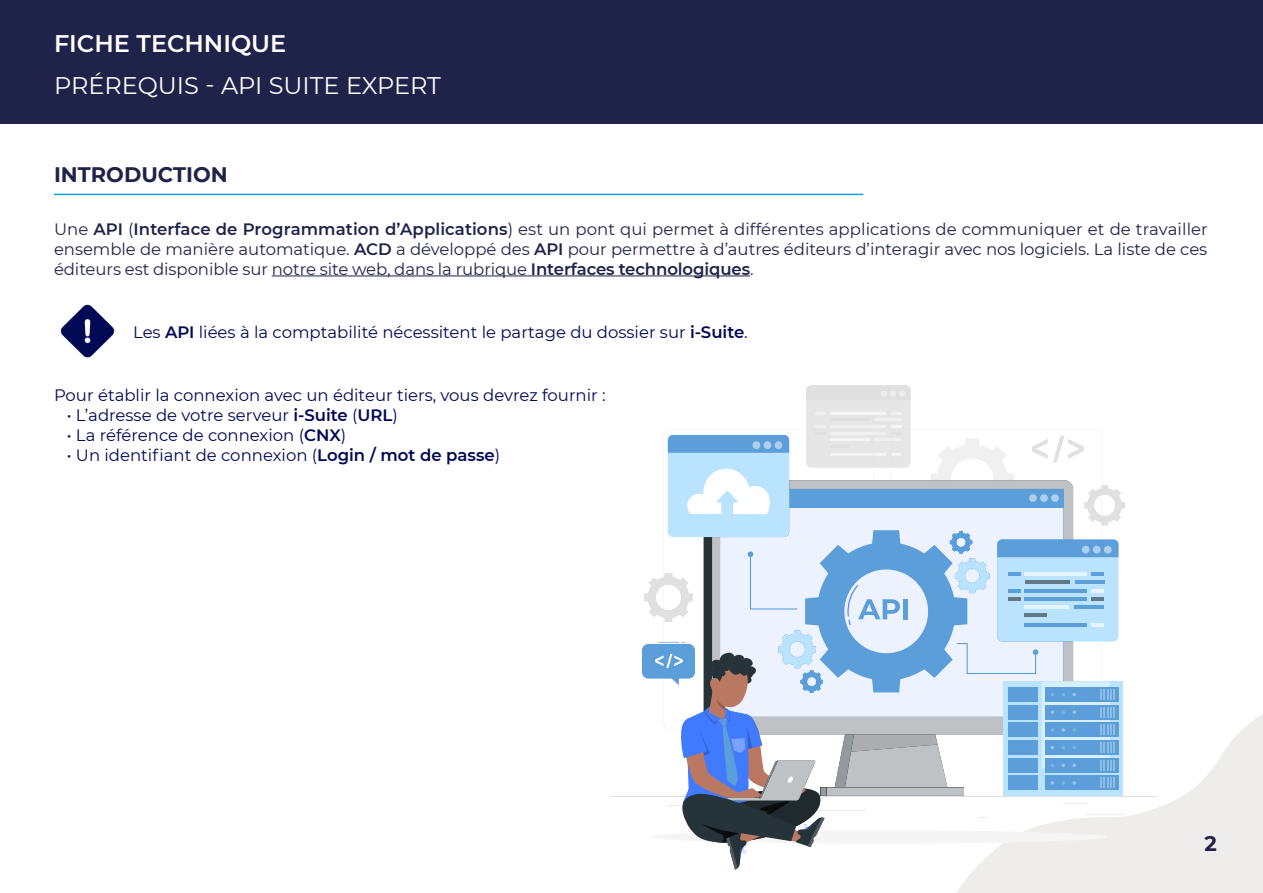
<style>
.page{position:relative;width:1263px;height:893px;background:#fff}
.page>*{position:absolute;margin:0;border:0;box-sizing:border-box;transform-origin:0 0}
.t1{font:24px "Montserrat";color:#fff}
.t2{font:600 24px "Montserrat";color:#fff}
.t3{font:700 21px "Montserrat";color:#1f2349}
.t4{font:16.5px/19.8px "Montserrat";letter-spacing:-.005em;color:#1f2349;text-align:justify}
.t5{font:16.5px "Montserrat";color:#010854}
.s1{font-weight:600}
</style>
<div class="page">
<div style="left:0;top:0;width:1263px;height:123px;background:#1f2349"></div>
<svg style="left:956px;top:714px;width:307px;height:179px;fill:#eeedeb"></svg>
<hr style="left:272px;top:276px;width:478px;height:1px;background:#1f2349">
<hr style="left:54px;top:194px;width:809px;height:1px;background:#11a0dc">
<img style="left:60px;top:304px;width:55px;height:54px">
<div style="left:806px;top:385px;width:104px;height:83px;background:#e6e6e6;border-radius:5px"></div>
<div style="left:899px;top:390px;width:6px;height:7px;background:#ededed;border-radius:50%"></div>
<div style="left:890px;top:390px;width:6px;height:7px;background:#ededed;border-radius:50%"></div>
<div style="left:881px;top:390px;width:6px;height:7px;background:#ededed;border-radius:50%"></div>
<hr style="left:830px;top:412px;width:56px;height:3px;background:#f5f5f5">
<hr style="left:831px;top:418px;width:40px;height:3px;background:#e0e0e0">
<hr style="left:875px;top:418px;width:27px;height:3px;background:#f0f0f0">
<hr style="left:610px;top:796px;width:547px;height:1px;background:#e0e0e0">
<svg style="left:642px;top:425px;width:483px;height:445px"></svg>
<h1 class="t2" style="left:54px;top:26px;width:234px">FICHE TECHNIQUE</h1>
<h1 class="t1" style="left:54px;top:69px;width:388px">PRÉREQUIS - API SUITE EXPERT</h1>
<p class="t3" style="left:54px;top:160px;width:175px">INTRODUCTION</p>
<p class="t4" style="left:54px;top:219px;width:1155px">Une <span class="s1">API</span> (<span class="s1">Interface de Programmation d’Applications</span>) est un pont qui permet à différentes applications de communiquer et de travailler ensemble de manière automatique. <span class="s1">ACD</span> a développé des <span class="s1">API</span> pour permettre à d’autres éditeurs d’interagir avec nos logiciels. La liste de ces éditeurs est disponible sur notre site web, dans la rubrique <span class="s1">Interfaces technologiques</span>.</p>
<p class="t5" style="left:133px;top:321px;width:616px">Les <span class="s1">API</span> liées à la comptabilité nécessitent le partage du dossier sur <span class="s1">i-Suite</span>.</p>
<p class="t5" style="left:54px;top:384px;width:553px">Pour établir la connexion avec un éditeur tiers, vous devrez fournir :</p>
<p class="t5" style="left:67px;top:404px;width:333px">• L’adresse de votre serveur <span class="s1">i-Suite</span> (<span class="s1">URL</span>)</p>
<p class="t5" style="left:67px;top:424px;width:281px">• La référence de connexion (<span class="s1">CNX</span>)</p>
<p class="t5" style="left:67px;top:443px;width:435px">• Un identifiant de connexion (<span class="s1">Login / mot de passe</span>)</p>
<p class="t3" style="left:1204px;top:829px;width:14px">2</p>
</div>
